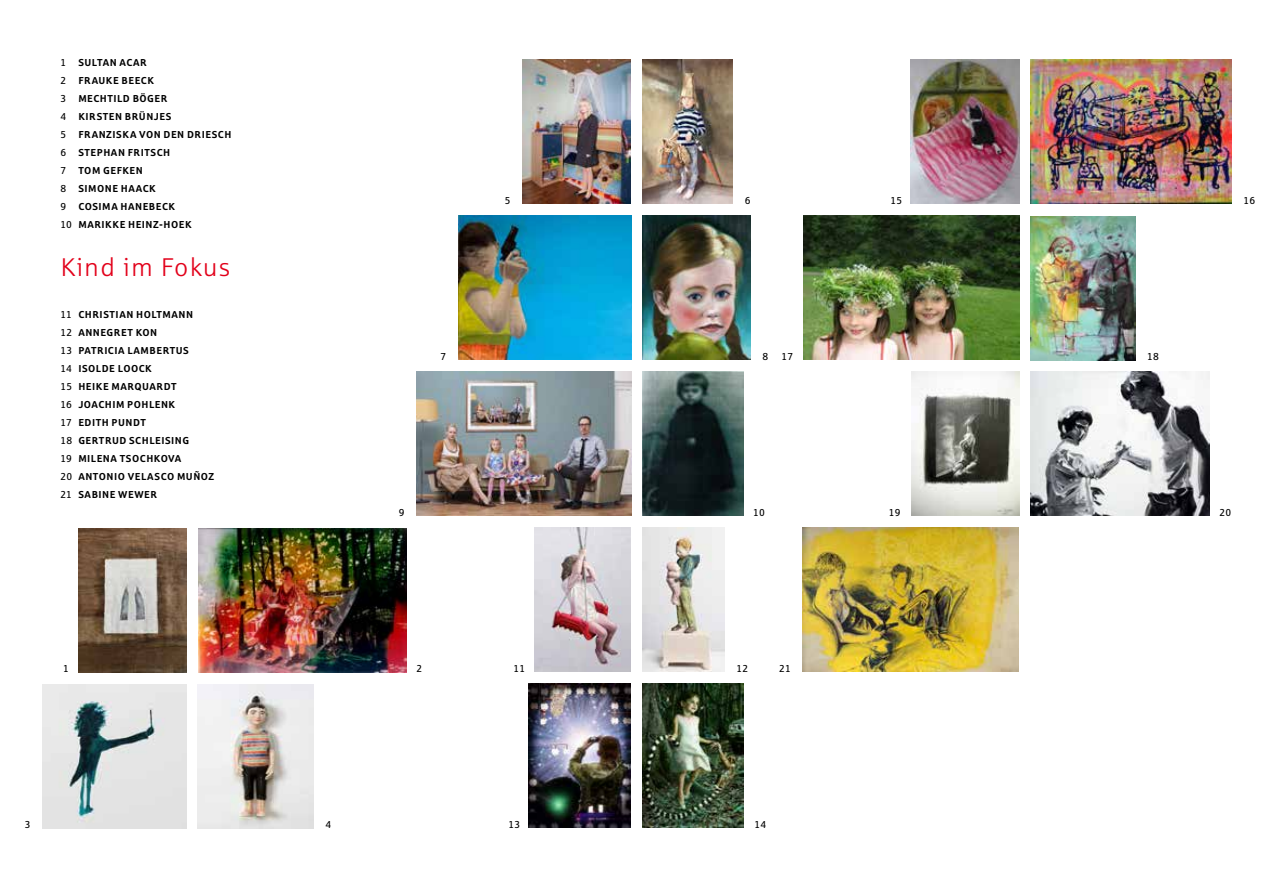
<style>
.page{position:relative;width:1263px;height:893px;background:#fff}
.page>*{position:absolute;margin:0;border:0;box-sizing:border-box;transform-origin:0 0}
.t1{font:25.5px "Sparkasse Lt";letter-spacing:.06em;color:#e2001a}
.t2{font:700 10.05px/18px "Sparkasse Rg";letter-spacing:.05em;color:#000}
.t3{font:10.05px "Sparkasse Rg";letter-spacing:.02em;color:#000}
.s1{font-weight:400}
</style>
<div class="page">
<img style="left:804px;top:216px;width:216px;height:144px">
<img style="left:1031px;top:372px;width:178px;height:144px">
<img style="left:1030px;top:216px;width:105px;height:144px">
<img style="left:911px;top:372px;width:108px;height:144px">
<img style="left:911px;top:60px;width:109px;height:144px">
<img style="left:1030px;top:60px;width:201px;height:144px">
<img style="left:803px;top:528px;width:216px;height:144px">
<img style="left:523px;top:59px;width:108px;height:144px">
<img style="left:643px;top:59px;width:90px;height:144px">
<img style="left:535px;top:527px;width:96px;height:144px">
<img style="left:643px;top:527px;width:81px;height:144px">
<img style="left:458px;top:215px;width:173px;height:144px">
<img style="left:643px;top:215px;width:107px;height:144px">
<img style="left:529px;top:683px;width:101px;height:144px">
<img style="left:643px;top:371px;width:101px;height:144px">
<img style="left:417px;top:371px;width:215px;height:144px">
<img style="left:643px;top:683px;width:101px;height:144px">
<img style="left:43px;top:684px;width:143px;height:145px">
<img style="left:198px;top:684px;width:115px;height:144px">
<img style="left:79px;top:528px;width:107px;height:144px">
<img style="left:198px;top:528px;width:209px;height:144px">
<p class="t2" style="left:60px;top:53px;width:173px"><span class="s1">1</span> SULTAN ACAR<br><span class="s1">2</span> FRAUKE BEECK<br><span class="s1">3</span> MECHTILD BÖGER<br><span class="s1">4</span> KIRSTEN BRÜNJES<br><span class="s1">5</span> FRANZISKA VON DEN DRIESCH<br><span class="s1">6</span> STEPHAN FRITSCH<br><span class="s1">7</span> TOM GEFKEN<br><span class="s1">8</span> SIMONE HAACK<br><span class="s1">9</span> COSIMA HANEBECK<br><span class="s1">10</span> MARIKKE HEINZ-HOEK</p>
<h1 class="t1" style="left:60px;top:252px;width:171px">Kind im Fokus</h1>
<p class="t2" style="left:60px;top:305px;width:155px"><span class="s1">11</span> CHRISTIAN HOLTMANN<br><span class="s1">12</span> ANNEGRET KON<br><span class="s1">13</span> PATRICIA LAMBERTUS<br><span class="s1">14</span> ISOLDE LOOCK<br><span class="s1">15</span> HEIKE MARQUARDT<br><span class="s1">16</span> JOACHIM POHLENK<br><span class="s1">17</span> EDITH PUNDT<br><span class="s1">18</span> GERTRUD SCHLEISING<br><span class="s1">19</span> MILENA TSOCHKOVA<br><span class="s1">20</span> ANTONIO VELASCO MUÑOZ<br><span class="s1">21</span> SABINE WEWER</p>
<p class="t3" style="left:505px;top:194px;width:7px">5</p>
<p class="t3" style="left:745px;top:194px;width:7px">6</p>
<p class="t3" style="left:890px;top:194px;width:13px">15</p>
<p class="t3" style="left:1243px;top:194px;width:13px">16</p>
<p class="t3" style="left:441px;top:350px;width:7px">7</p>
<p class="t3" style="left:762px;top:350px;width:7px">8</p>
<p class="t3" style="left:781px;top:350px;width:13px">17</p>
<p class="t3" style="left:1147px;top:350px;width:13px">18</p>
<p class="t3" style="left:399px;top:506px;width:7px">9</p>
<p class="t3" style="left:753px;top:506px;width:13px">10</p>
<p class="t3" style="left:889px;top:506px;width:13px">19</p>
<p class="t3" style="left:1219px;top:506px;width:13px">20</p>
<p class="t3" style="left:63px;top:662px;width:7px">1</p>
<p class="t3" style="left:416px;top:662px;width:7px">2</p>
<p class="t3" style="left:513px;top:662px;width:13px">11</p>
<p class="t3" style="left:736px;top:662px;width:13px">12</p>
<p class="t3" style="left:779px;top:662px;width:13px">21</p>
<p class="t3" style="left:25px;top:818px;width:7px">3</p>
<p class="t3" style="left:326px;top:818px;width:7px">4</p>
<p class="t3" style="left:508px;top:818px;width:13px">13</p>
<p class="t3" style="left:754px;top:818px;width:13px">14</p>
</div>
